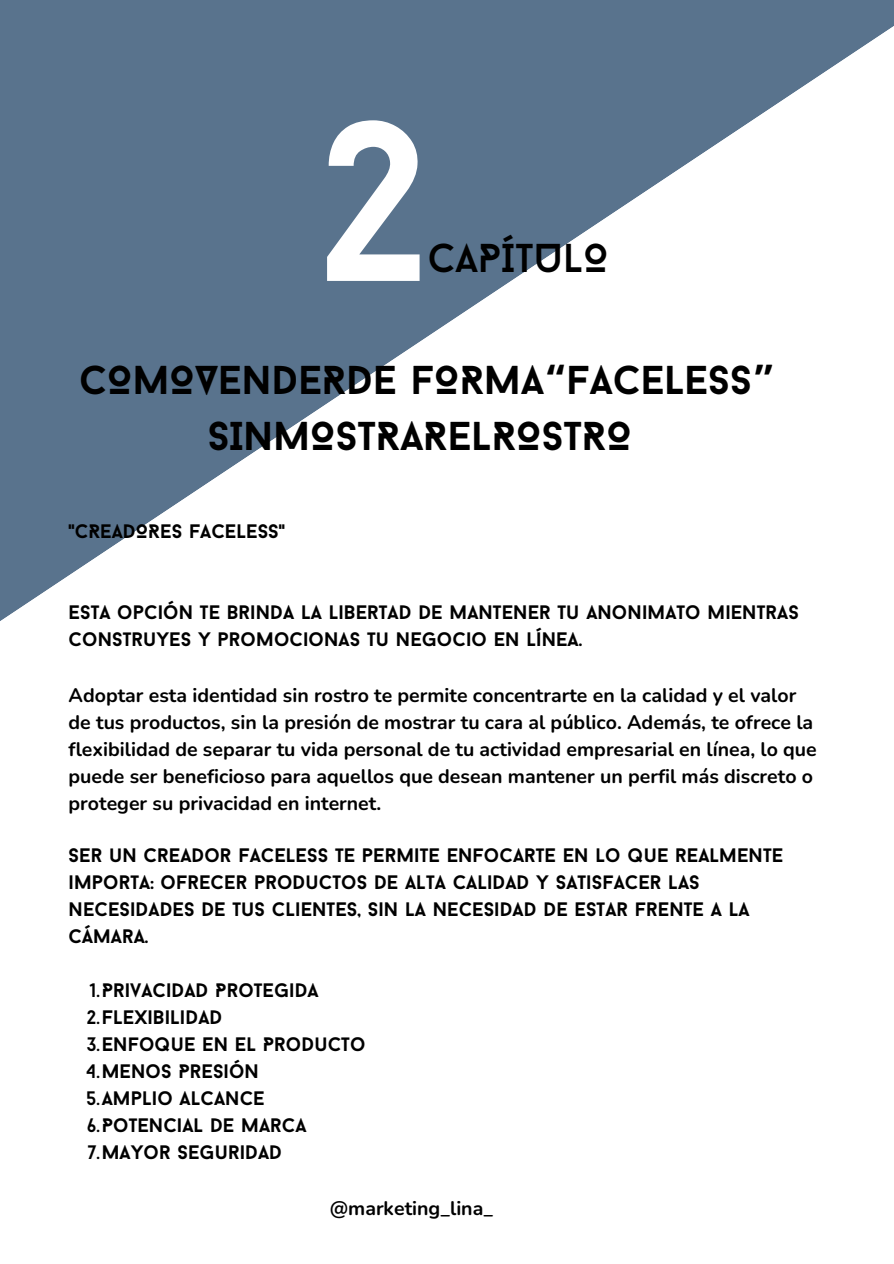
<style>
.page{position:relative;width:894px;height:1264px;background:#fff}
.page>*{position:absolute;margin:0;border:0;box-sizing:border-box;transform-origin:0 0}
.t1{font:226.35px "Baron Neue";color:#fff}
.t2{font:700 40.2px/56.2px "Baron Neue";color:#000;text-align:center}
.t3{font:40.2px "Baron Neue";color:#000}
.t4{font:700 19.5px/27px "Baron Neue";color:#000}
.t5{font:700 19.5px/27px "Nunito";color:#000}
.s1{font-family:"Noto Sans Gurmukhi"}
.s2{font-weight:400}
</style>
<div class="page">
<svg style="left:0;top:0;width:893px;height:621px;fill:#59738d"></svg>
<h2 class="t1" style="left:319px;top:111px;width:112px">2</h2>
<p class="t3" style="left:427px;top:241px;width:183px">CAPÍTULO</p>
<h1 class="t2" style="left:79px;top:356px;width:696px">COMOVENDERDE FORMA<span class="s1">“</span>FACELESS<span class="s1">”<br></span>SINMOSTRARELROSTRO</h1>
<p class="t4" style="left:69px;top:519px;width:218px">"CREADORES FACELESS"</p>
<p class="t4" style="left:69px;top:600px;width:731px">ESTA OPCIÓN TE BRINDA LA LIBERTAD DE MANTENER TU ANONIMATO MIENTRAS<br>CONSTRUYES Y PROMOCIONAS TU NEGOCIO EN LÍNEA.</p>
<p class="t5" style="left:69px;top:682px;width:749px">Adoptar esta identidad sin rostro te permite concentrarte en la calidad y el valor de tus productos, sin la presión de mostrar tu cara al público. Además, te ofrece la flexibilidad de separar tu vida personal de tu actividad empresarial en línea, lo que puede ser beneficioso para aquellos que desean mantener un perfil más discreto o proteger su privacidad en internet.</p>
<p class="t4" style="left:69px;top:843px;width:716px">SER UN CREADOR FACELESS TE PERMITE ENFOCARTE EN LO QUE REALMENTE IMPORTA: OFRECER PRODUCTOS DE ALTA CALIDAD Y SATISFACER LAS NECESIDADES DE TUS CLIENTES, SIN LA NECESIDAD DE ESTAR FRENTE A LA CÁMARA.</p>
<p class="t4" style="left:86px;top:978px;width:281px"><span class="s2">1.</span>PRIVACIDAD PROTEGIDA<br><span class="s2">2.</span>FLEXIBILIDAD<br><span class="s2">3.</span>ENFOQUE EN EL PRODUCTO<br><span class="s2">4.</span>MENOS PRESIÓN<br><span class="s2">5.</span>AMPLIO ALCANCE<br><span class="s2">6.</span>POTENCIAL DE MARCA<br><span class="s2">7.</span>MAYOR SEGURIDAD</p>
<h4 class="t5" style="left:329px;top:1195px;width:165px">@marketing_lina_</h4>
</div>
